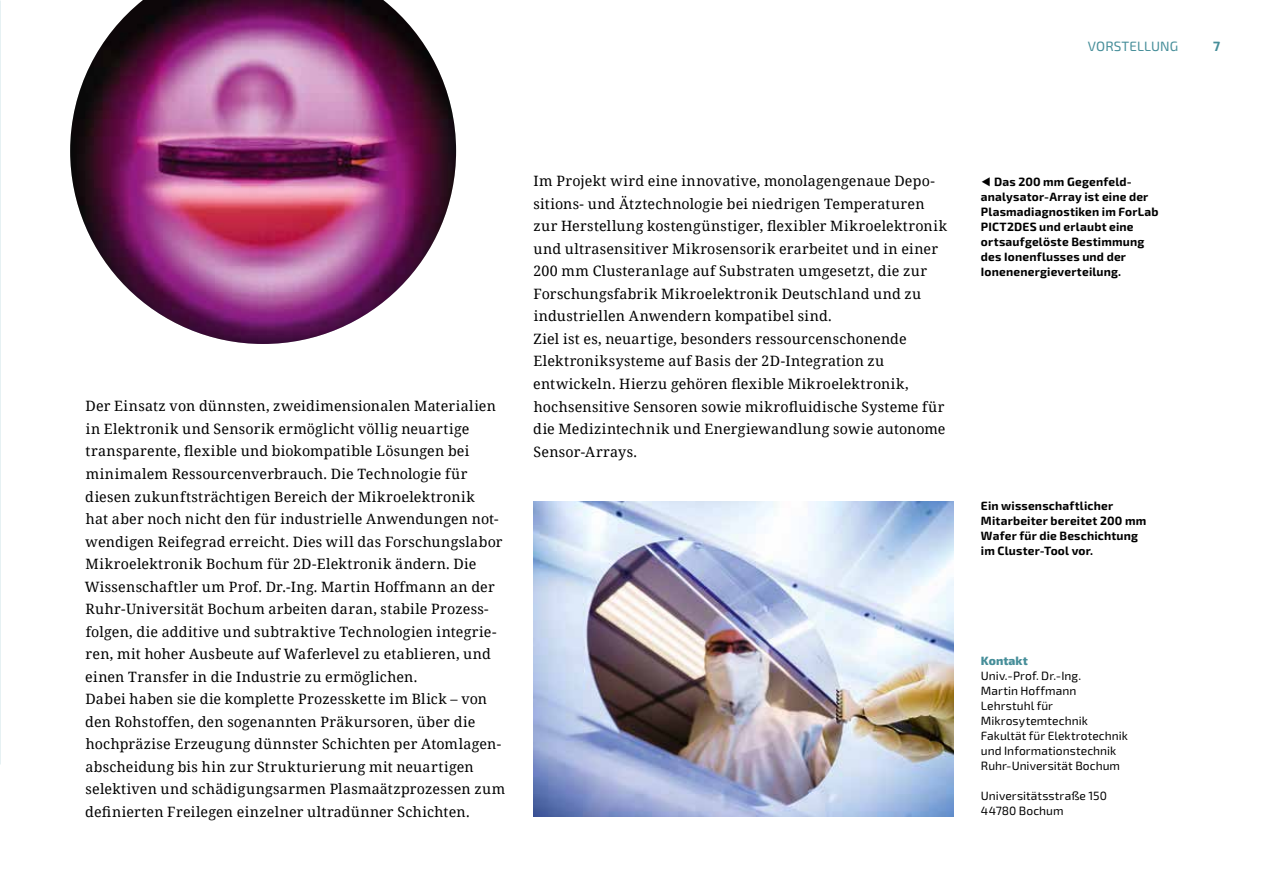
<style>
.page{position:relative;width:1263px;height:893px;background:#fff}
.page>*{position:absolute;margin:0;border:0;box-sizing:border-box;transform-origin:0 0}
.t1{font:14.25px/22.5px "Noto Serif";letter-spacing:.015em;color:#000}
.t2{font:13.5px "Exo 2.0";letter-spacing:.01em;color:#468e99}
.t3{font:700 13.5px "Exo 2.0";color:#468e99}
.t4{font:700 12px/15px "Exo 2.0";letter-spacing:.015em;color:#000}
.t5{font:12px/15px "Exo 2.0";letter-spacing:.005em;color:#000}
.t6{font:800 12px "Exo 2.0";letter-spacing:.005em;color:#468e99}
.s1{font-family:"Fira Sans";font-weight:600}
</style>
<div class="page">
<img style="left:533px;top:501px;width:421px;height:315px">
<img style="left:0;top:0;width:1px;height:764px">
<img style="left:70px;top:0;width:386px;height:344px">
<p class="t2" style="left:1088px;top:39px;width:92px">VORSTELLUNG</p>
<p class="t3" style="left:1213px;top:39px;width:9px">7</p>
<p class="t1" style="left:85px;top:395px;width:422px">Der Einsatz von dünnsten, zweidimensionalen Materialien in Elektronik und Sensorik ermöglicht völlig neuartige transparente, flexible und biokompatible Lösungen bei minimalem Ressourcenverbrauch. Die Technologie für diesen zukunftsträchtigen Bereich der Mikroelektronik<br>hat aber noch nicht den für industrielle Anwendungen not&shy;wendigen Reifegrad erreicht. Dies will das Forschungslabor Mikroelektronik Bochum für 2D-Elektronik ändern. Die Wissenschaftler um Prof. Dr.-Ing. Martin Hoffmann an der Ruhr-Universität Bochum arbeiten daran, stabile Prozess&shy;folgen, die additive und subtraktive Technologien integrie&shy;ren, mit hoher Ausbeute auf Waferlevel zu etablieren, und einen Transfer in die Industrie zu ermöglichen.<br>Dabei haben sie die komplette Prozesskette im Blick – von den Rohstoffen, den sogenannten Präkursoren, über die hochpräzise Erzeugung dünnster Schichten per Atomlagen&shy;abscheidung bis hin zur Strukturierung mit neuartigen selektiven und schädigungsarmen Plasmaätzprozessen zum definierten Freilegen einzelner ultradünner Schichten.</p>
<p class="t1" style="left:533px;top:170px;width:415px">Im Projekt wird eine innovative, monolagengenaue Depo&shy;sitions- und Ätztechnologie bei niedrigen Temperaturen zur Herstellung kostengünstiger, flexibler Mikroelektronik und ultrasensitiver Mikrosensorik erarbeitet und in einer 200 mm Clusteranlage auf Substraten umgesetzt, die zur Forschungsfabrik Mikroelektronik Deutschland und zu industriellen Anwendern kompatibel sind.<br>Ziel ist es, neuartige, besonders ressourcenschonende Elektroniksysteme auf Basis der 2D-Integration zu entwickeln. Hierzu gehören flexible Mikroelektronik, hochsensitive Sensoren sowie mikrofluidische Systeme für die Medizintechnik und Energiewandlung sowie autonome Sensor-Arrays.</p>
<p class="t4" style="left:981px;top:174px;width:179px"><span class="s1">◀</span> Das 200 mm Gegenfeld&shy;analysator-Array ist eine der<br>Plasmadiagnostiken im ForLab<br>PICT2DES und erlaubt eine ortsaufgelöste Bestimmung des Ionenflusses und der<br>Ionenenergieverteilung.</p>
<p class="t4" style="left:981px;top:499px;width:167px">Ein wissenschaftlicher<br>Mitarbeiter bereitet 200 mm<br>Wafer für die Beschichtung im Cluster-Tool vor.</p>
<p class="t6" style="left:981px;top:653px;width:49px">Kontakt</p>
<p class="t5" style="left:981px;top:668px;width:148px">Univ.-Prof. Dr.-Ing.<br>Martin Hoffmann<br>Lehrstuhl für<br>Mikrosytemtechnik<br>Fakultät für Elektrotechnik und Informationstechnik<br>Ruhr-Universität Bochum</p>
<p class="t5" style="left:981px;top:788px;width:127px">Universitätsstraße 150<br>44780 Bochum</p>
</div>
